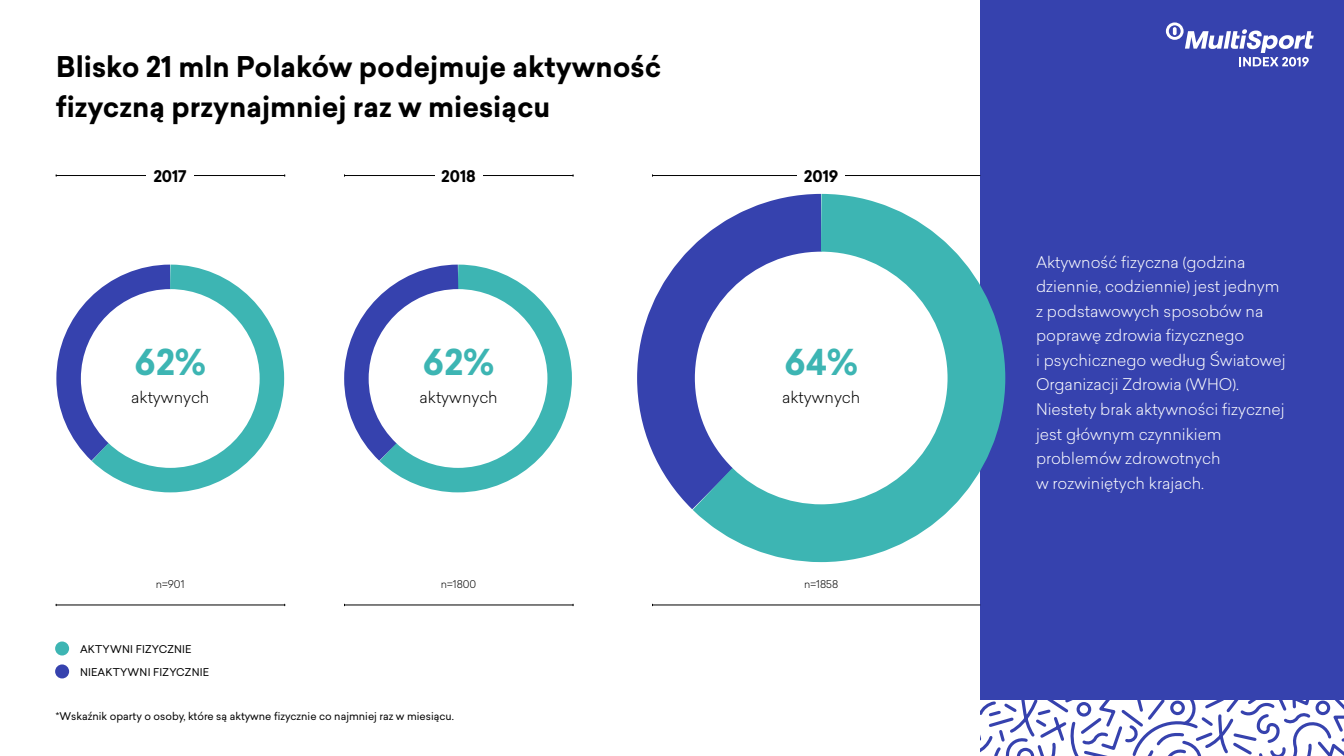
<style>
.page{position:relative;width:1344px;height:756px;background:#fff}
.page>*{position:absolute;margin:0;border:0;box-sizing:border-box;transform-origin:0 0}
.t1{font:700 35px "Sailec";color:#3db5b3}
.t2{font:700 28px/40.2px "Sailec";color:#000}
.t3{font:300 15.75px/24.5px "Sailec";color:#fff}
.t4{font:300 15.75px "Sailec";color:#000}
.t5{font:700 15.75px "Sailec";color:#000}
.t6{font:10.5px "Sailec";color:#000}
.t7{font:10.5px/23px "Sailec";letter-spacing:.02em;color:#000}
.t8{font:300 10.5px "Sailec";color:#000}
</style>
<div class="page">
<div style="left:980px;top:0;width:364px;height:700px;background:#3642ae"></div>
<svg style="left:980px;top:700px;width:364px;height:56px"></svg>
<hr style="left:56px;top:175px;width:229px;height:1px;background:#000">
<hr style="left:345px;top:175px;width:228px;height:1px;background:#000">
<svg style="left:424px;top:267px;width:148px;height:226px"></svg>
<svg style="left:344px;top:264px;width:139px;height:223px"></svg>
<svg style="left:637px;top:174px;width:369px;height:389px"></svg>
<div style="left:55px;top:642px;width:14px;height:14px;background:#3db5b3;border-radius:50%"></div>
<div style="left:55px;top:664px;width:14px;height:14px;background:#3642ae;border-radius:50%"></div>
<hr style="left:56px;top:605px;width:229px;height:1px;background:#000">
<hr style="left:345px;top:605px;width:228px;height:1px;background:#000">
<hr style="left:653px;top:605px;width:327px;height:1px;background:#000">
<div style="left:147px;top:167px;width:47px;height:19px;background:#fff"></div>
<div style="left:435px;top:167px;width:48px;height:19px;background:#fff"></div>
<div style="left:798px;top:167px;width:47px;height:19px;background:#fff"></div>
<svg style="left:56px;top:335px;width:9px;height:87px"></svg>
<svg style="left:65px;top:264px;width:220px;height:229px"></svg>
<svg style="left:1165px;top:22px;width:149px;height:44px"></svg>
<h2 class="t2" style="left:56px;top:47px;width:607px">Blisko 21 mln Polaków podejmuje aktywność fizyczną przynajmniej raz w miesiącu</h2>
<p class="t5" style="left:153px;top:165px;width:35px">2017</p>
<p class="t5" style="left:441px;top:165px;width:36px">2018</p>
<p class="t5" style="left:804px;top:165px;width:36px">2019</p>
<h1 class="t1" style="left:135px;top:337px;width:73px">62%</h1>
<p class="t4" style="left:131px;top:386px;width:80px">aktywnych</p>
<p class="t8" style="left:156px;top:577px;width:30px">n=901</p>
<h1 class="t1" style="left:423px;top:337px;width:73px">62%</h1>
<p class="t4" style="left:420px;top:386px;width:80px">aktywnych</p>
<p class="t8" style="left:441px;top:577px;width:37px">n=1800</p>
<p class="t7" style="left:80px;top:637px;width:131px">AKTYWNI FIZYCZNIE<br>NIEAKTYWNI FIZYCZNIE</p>
<p class="t6" style="left:56px;top:709px;width:399px">*Wskaźnik oparty o osoby, które są aktywne fizycznie co najmniej raz w miesiącu.</p>
<h1 class="t1" style="left:784px;top:337px;width:75px">64%</h1>
<p class="t4" style="left:782px;top:386px;width:80px">aktywnych</p>
<p class="t8" style="left:804px;top:577px;width:36px">n=1858</p>
<p class="t3" style="left:1036px;top:250px;width:251px">Aktywność fizyczna (godzina dziennie, codziennie) jest jednym z podstawowych sposobów na poprawę zdrowia fizycznego<br>i psychicznego według Światowej<br>Organizacji Zdrowia (WHO).<br>Niestety brak aktywności fizycznej jest głównym czynnikiem problemów zdrowotnych<br>w rozwiniętych krajach.</p>
</div>
